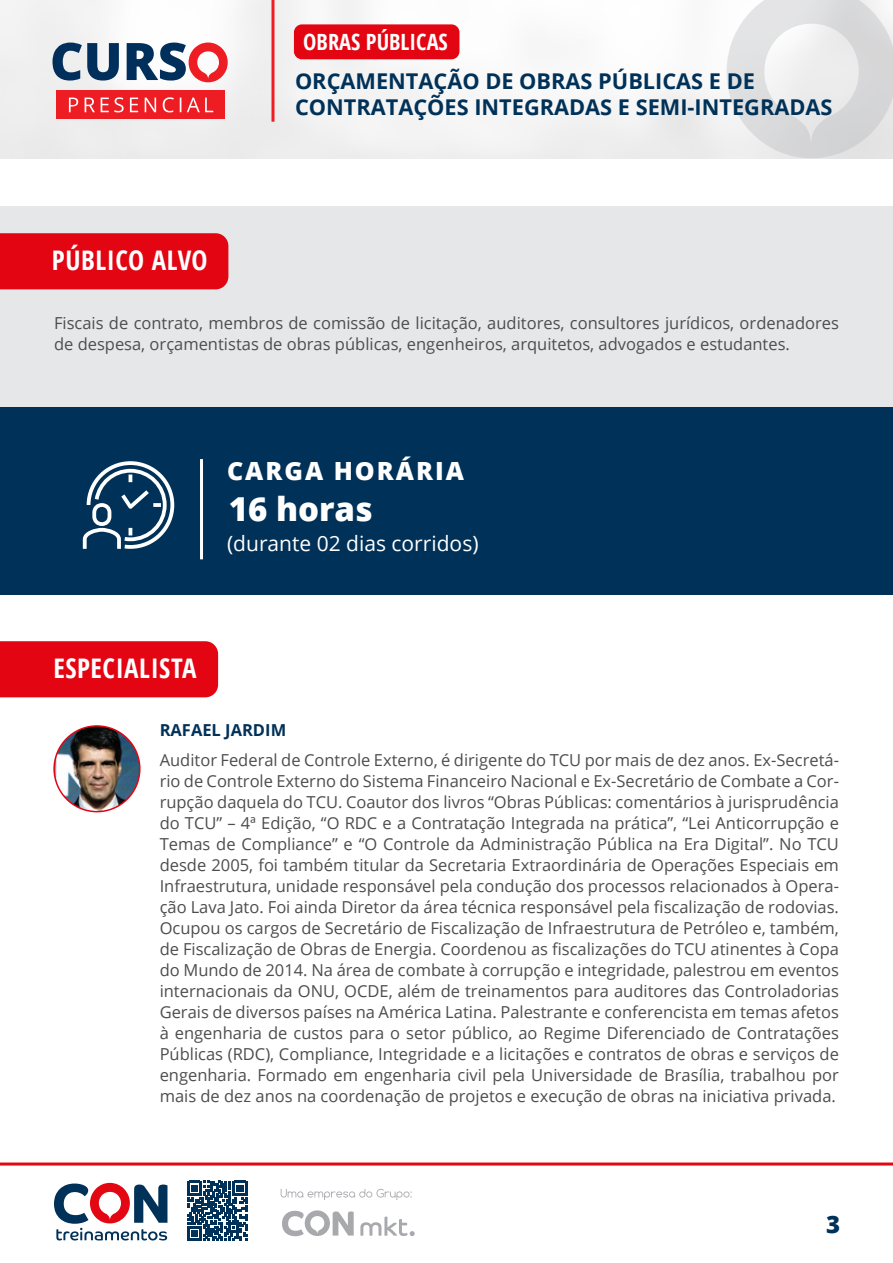
<style>
.page{position:relative;width:893px;height:1263px;background:#fff}
.page>*{position:absolute;margin:0;border:0;box-sizing:border-box;transform-origin:0 0}
.t1{font:800 33px "Open Sans";color:#fff}
.t2{font:700 condensed 27px "Open Sans";letter-spacing:.02em;color:#fff}
.t3{font:800 25.05px "Open Sans";letter-spacing:.08em;color:#fff}
.t4{font:800 24px "Open Sans";color:#003158}
.t5{font:700 condensed 22.35px "Open Sans";color:#fff}
.t6{font:700 21.75px/26.1px "Open Sans";color:#003158}
.t7{font:21px "Open Sans";color:#fff}
.t8{font:16.5px/21px "Open Sans";color:#4d4d4d}
.t9{font:700 16.5px "Open Sans";color:#003158}
</style>
<div class="page">
<img style="left:0;top:0;width:893px;height:158px">
<svg style="left:0;top:1162px;width:893px;height:79px"></svg>
<svg style="left:281px;top:1189px;width:131px;height:11px"></svg>
<svg style="left:360px;top:1216px;width:55px;height:20px"></svg>
<svg style="left:282px;top:1210px;width:72px;height:26px"></svg>
<svg style="left:54px;top:1183px;width:113px;height:57px"></svg>
<svg style="left:187px;top:1181px;width:60px;height:60px"></svg>
<hr style="left:271px;top:0;width:3px;height:122px;background:#ee1d23">
<svg style="left:52px;top:43px;width:176px;height:39px"></svg>
<div style="left:56px;top:90px;width:169px;height:28px;background:#ee1d23"></div>
<svg style="left:69px;top:97px;width:144px;height:15px"></svg>
<div style="left:294px;top:24px;width:165px;height:35px;background:#e30512;border-radius:8px"></div>
<div style="left:0;top:206px;width:893px;height:201px;background:#e6e7e9"></div>
<div style="left:0;top:233px;width:228px;height:56px;background:#e30512"></div>
<div style="left:0;top:407px;width:893px;height:188px;background:#003158"></div>
<svg style="left:82px;top:461px;width:93px;height:88px"></svg>
<hr style="left:200px;top:459px;width:3px;height:100px;background:#fff">
<div style="left:0;top:641px;width:218px;height:56px;background:#e30512"></div>
<img style="left:54px;top:726px;width:86px;height:86px;border-radius:43px">
<div style="left:53px;top:725px;width:88px;height:87px;border:2px solid #e30512;border-radius:50%"></div>
<p class="t2" style="left:52px;top:242px;width:157px">PÚBLICO ALVO</p>
<h3 class="t5" style="left:303px;top:26px;width:146px">OBRAS PÚBLICAS</h3>
<h3 class="t6" style="left:295px;top:67px;width:539px">ORÇAMENTAÇÃO DE OBRAS PÚBLICAS E DE<br>CONTRATAÇÕES INTEGRADAS E SEMI-INTEGRADAS</h3>
<p class="t8" style="left:54px;top:312px;width:786px">Fiscais de contrato, membros de comissão de licitação, auditores, consultores jurídicos, ordenadores de despesa, orçamentistas de obras públicas, engenheiros, arquitetos, advogados e estudantes.</p>
<p class="t3" style="left:227px;top:452px;width:238px">CARGA HORÁRIA</p>
<p class="t1" style="left:229px;top:484px;width:146px">16 horas</p>
<p class="t7" style="left:227px;top:529px;width:253px">(durante 02 dias corridos)</p>
<p class="t2" style="left:53px;top:649px;width:145px">ESPECIALISTA</p>
<p class="t9" style="left:160px;top:719px;width:128px">RAFAEL JARDIM</p>
<p class="t8" style="left:160px;top:749px;width:681px;text-align:justify">Auditor Federal de Controle Externo, é dirigente do TCU por mais de dez anos. Ex-Secretá&shy;rio de Controle Externo do Sistema Financeiro Nacional e Ex-Secretário de Combate a Cor&shy;rupção daquela do TCU. Coautor dos livros “Obras Públicas: comentários à jurisprudência do TCU” – 4ª Edição, “O RDC e a Contratação Integrada na prática”, “Lei Anticorrupção e Temas de Compliance” e “O Controle da Administração Pública na Era Digital”. No TCU desde 2005, foi também titular da Secretaria Extraordinária de Operações Especiais em Infraestrutura, unidade responsável pela condução dos processos relacionados à Opera&shy;ção Lava Jato. Foi ainda Diretor da área técnica responsável pela fiscalização de rodovias.<br>Ocupou os cargos de Secretário de Fiscalização de Infraestrutura de Petróleo e, também, de Fiscalização de Obras de Energia. Coordenou as fiscalizações do TCU atinentes à Copa do Mundo de 2014. Na área de combate à corrupção e integridade, palestrou em eventos internacionais da ONU, OCDE, além de treinamentos para auditores das Controladorias Gerais de diversos países na América Latina. Palestrante e conferencista em temas afetos à engenharia de custos para o setor público, ao Regime Diferenciado de Contratações Públicas (RDC), Compliance, Integridade e a licitações e contratos de obras e serviços de engenharia. Formado em engenharia civil pela Universidade de Brasília, trabalhou por mais de dez anos na coordenação de projetos e execução de obras na iniciativa privada.</p>
<h3 class="t4" style="left:826px;top:1206px;width:16px">3</h3>
</div>
